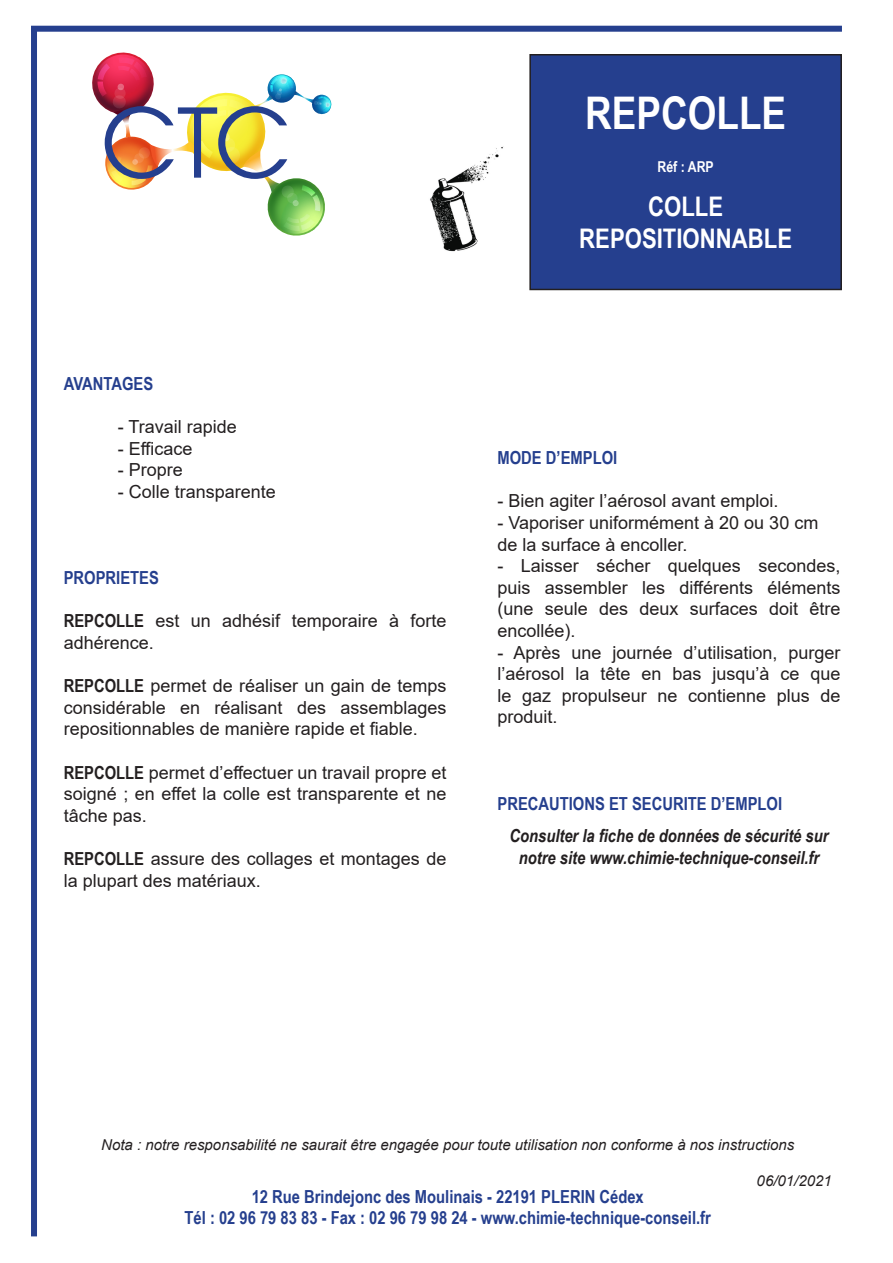
<style>
.page{position:relative;width:893px;height:1263px;background:#fff}
.page>*{position:absolute;margin:0;border:0;box-sizing:border-box;transform-origin:0 0}
.t1{font:700 45px "Arial Narrow";color:#fff}
.t2{font:700 27px "Arial Narrow";color:#fff}
.t3{font:18px/21.6px "Arial";color:#231f20}
.t4{font:700 18px "Arial Narrow";color:#253f8e}
.t5{font:italic 700 18px/21.6px "Arial Narrow";color:#231f20;text-align:center}
.t6{font:italic 15px "Arial";color:#231f20}
.t7{font:700 15px "Arial Narrow";color:#fff}
.s1{font-family:"Arial Narrow";font-weight:700}
</style>
<div class="page">
<div style="left:530px;top:55px;width:311px;height:234px;background:#253f8e"></div>
<div style="left:529px;top:54px;width:313px;height:236px;border:2px solid #231f20"></div>
<div style="left:31px;top:26px;width:811px;height:6px;background:#253f8e"></div>
<div style="left:31px;top:29px;width:6px;height:1207px;background:#253f8e"></div>
<img style="left:92px;top:52px;width:240px;height:184px">
<img style="left:430px;top:146px;width:74px;height:106px">
<p class="t4" style="left:64px;top:370px;width:91px">AVANTAGES</p>
<p class="t3" style="left:118px;top:416px;width:121px">- Travail rapide</p>
<p class="t3" style="left:118px;top:437px;width:76px">- Efficace</p>
<p class="t3" style="left:118px;top:459px;width:67px">- Propre</p>
<p class="t3" style="left:118px;top:480px;width:160px">- Colle transparente</p>
<p class="t4" style="left:64px;top:564px;width:97px">PROPRIETES</p>
<p class="t3" style="left:64px;top:610px;width:384px"><span class="s1">REPCOLLE</span> est un adhésif temporaire à forte</p>
<p class="t3" style="left:64px;top:632px;width:92px">adhérence.</p>
<p class="t3" style="left:64px;top:675px;width:384px"><span class="s1">REPCOLLE</span> permet de réaliser un gain de temps considérable en réalisant des assemblages</p>
<p class="t3" style="left:64px;top:718px;width:356px">repositionnables de manière rapide et fiable.</p>
<p class="t3" style="left:64px;top:761px;width:384px;text-align:justify"><span class="s1">REPCOLLE</span> permet d’effectuer un travail propre et soigné ; en effet la colle est transparente et ne tâche pas.</p>
<p class="t3" style="left:64px;top:848px;width:384px"><span class="s1">REPCOLLE</span> assure des collages et montages de la plupart des matériaux.</p>
<p class="t1" style="left:585px;top:79px;width:202px">REPCOLLE</p>
<p class="t7" style="left:658px;top:156px;width:58px">Réf : ARP</p>
<p class="t2" style="left:648px;top:186px;width:77px">COLLE</p>
<p class="t2" style="left:579px;top:218px;width:214px">REPOSITIONNABLE</p>
<p class="t4" style="left:497px;top:444px;width:121px">MODE D’EMPLOI</p>
<p class="t3" style="left:497px;top:490px;width:283px">- Bien agiter l’aérosol avant emploi.</p>
<p class="t3" style="left:497px;top:512px;width:322px">- Vaporiser uniformément à 20 ou 30 cm de la surface à encoller.</p>
<p class="t3" style="left:497px;top:555px;width:344px;text-align:justify">- Laisser sécher quelques secondes, puis assembler les différents éléments (une seule des deux surfaces doit être</p>
<p class="t3" style="left:497px;top:620px;width:80px">encollée).</p>
<p class="t3" style="left:497px;top:641px;width:344px;text-align:justify">- Après une journée d’utilisation, purger l’aérosol la tête en bas jusqu’à ce que le gaz propulseur ne contienne plus de</p>
<p class="t3" style="left:497px;top:706px;width:62px">produit.</p>
<p class="t4" style="left:497px;top:790px;width:286px">PRECAUTIONS ET SECURITE D’EMPLOI</p>
<p class="t5" style="left:509px;top:824px;width:321px">Consulter la fiche de données de sécurité sur notre site www.chimie-technique-conseil.fr</p>
<p class="t6" style="left:101px;top:1134px;width:694px">Nota : notre responsabilité ne saurait être engagée pour toute utilisation non conforme à nos instructions</p>
<p class="t6" style="left:757px;top:1170px;width:77px">06/01/2021</p>
<p class="t4" style="left:252px;top:1183px;width:394px">12 Rue Brindejonc des Moulinais - 22191 PLERIN Cédex</p>
<p class="t4" style="left:185px;top:1204px;width:528px">Tél : 02 96 79 83 83 - Fax : 02 96 79 98 24 - www.chimie-technique-conseil.fr</p>
</div>
